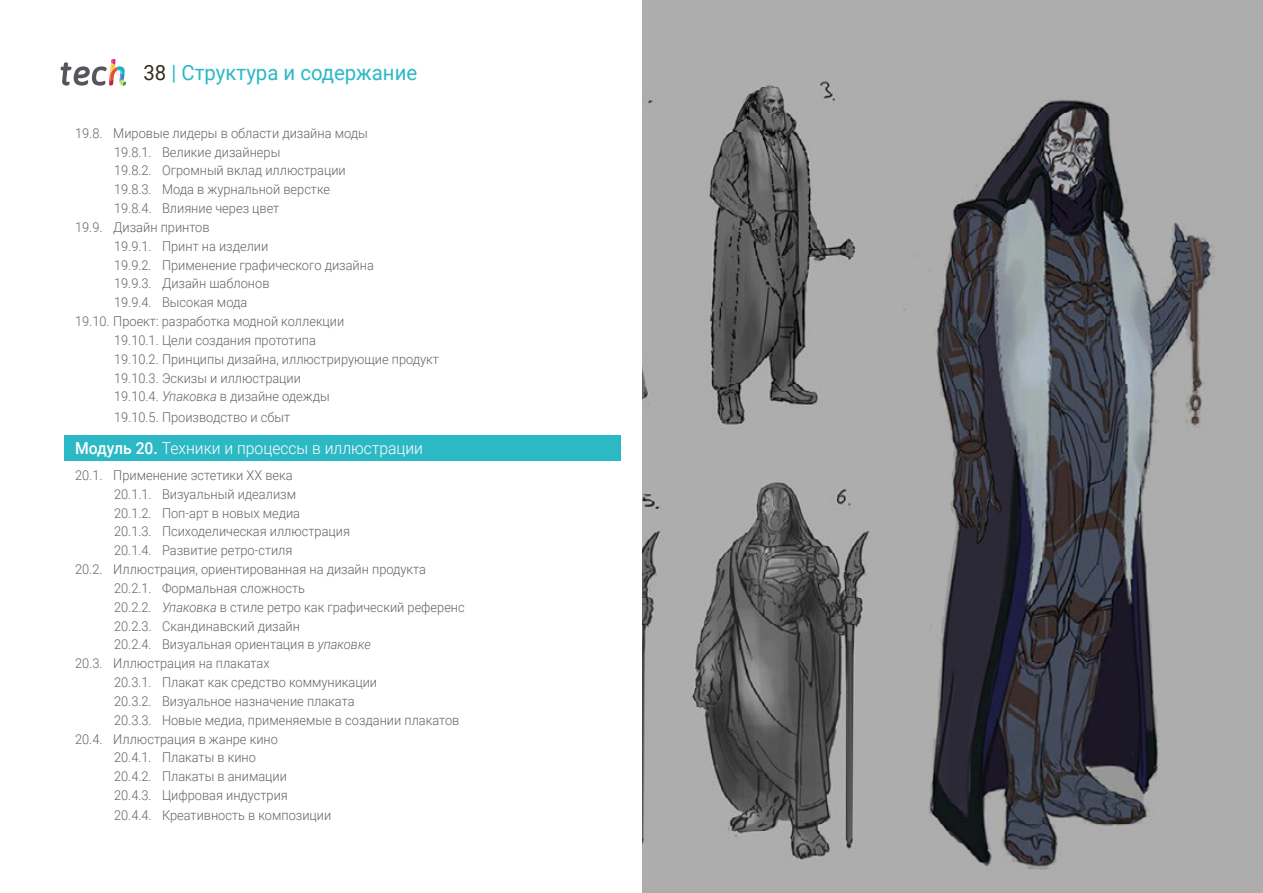
<style>
.page{position:relative;width:1263px;height:893px;background:#fff}
.page>*{position:absolute;margin:0;border:0;box-sizing:border-box;transform-origin:0 0}
.t1{font:21px "Roboto";color:#2db8c5}
.t2{font:300 16.5px "Roboto";color:#fff;scale:.95 1}
.t3{font:300 13.5px "Roboto";color:#61646a;scale:.95 1}
.s1{color:#312e20}
.s2{font-style:italic}
.s3{font-weight:500}
</style>
<div class="page">
<div style="left:64px;top:436px;width:557px;height:25px;background:#2db8c5"></div>
<svg style="left:61px;top:59px;width:65px;height:27px"></svg>
<img style="left:642px;top:0;width:621px;height:893px">
<h1 class="t1" style="left:144px;top:57px;width:275px"><span class="s1">38</span> | Структура и содержание</h1>
<p class="t3" style="left:75px;top:123px;width:310px">19.8. Мировые лидеры в области дизайна моды</p>
<p class="t3" style="left:114px;top:142px;width:176px">19.8.1. Великие дизайнеры</p>
<p class="t3" style="left:114px;top:161px;width:245px">19.8.2. Огромный вклад иллюстрации</p>
<p class="t3" style="left:114px;top:180px;width:229px">19.8.3. Мода в журнальной верстке</p>
<p class="t3" style="left:114px;top:199px;width:176px">19.8.4. Влияние через цвет</p>
<p class="t3" style="left:75px;top:218px;width:143px">19.9. Дизайн принтов</p>
<p class="t3" style="left:114px;top:236px;width:164px">19.9.1. Принт на изделии</p>
<p class="t3" style="left:114px;top:255px;width:275px">19.9.2. Применение графического дизайна</p>
<p class="t3" style="left:114px;top:274px;width:165px">19.9.3. Дизайн шаблонов</p>
<p class="t3" style="left:114px;top:293px;width:142px">19.9.4. Высокая мода</p>
<p class="t3" style="left:75px;top:312px;width:285px">19.10. Проект: разработка модной коллекции</p>
<p class="t3" style="left:114px;top:331px;width:214px">19.10.1. Цели создания прототипа</p>
<p class="t3" style="left:114px;top:349px;width:344px">19.10.2. Принципы дизайна, иллюстрирующие продукт</p>
<p class="t3" style="left:114px;top:368px;width:198px">19.10.3. Эскизы и иллюстрации</p>
<p class="t3" style="left:114px;top:387px;width:229px">19.10.4. <span class="s2">Упаковка</span> в дизайне одежды</p>
<p class="t3" style="left:114px;top:407px;width:187px">19.10.5. Производство и сбыт</p>
<p class="t2" style="left:75px;top:437px;width:368px"><span class="s3">Модуль 20.</span> Техники и процессы в иллюстрации</p>
<p class="t3" style="left:75px;top:466px;width:231px">20.1. Применение эстетики XX века</p>
<p class="t3" style="left:114px;top:484px;width:193px">20.1.1. Визуальный идеализм</p>
<p class="t3" style="left:114px;top:503px;width:197px">20.1.2. Поп-арт в новых медиа</p>
<p class="t3" style="left:114px;top:522px;width:250px">20.1.3. Психоделическая иллюстрация</p>
<p class="t3" style="left:114px;top:541px;width:189px">20.1.4. Развитие ретро-стиля</p>
<p class="t3" style="left:75px;top:560px;width:371px">20.2. Иллюстрация, ориентированная на дизайн продукта</p>
<p class="t3" style="left:114px;top:579px;width:203px">20.2.1. Формальная сложность</p>
<p class="t3" style="left:114px;top:597px;width:371px">20.2.2. <span class="s2">Упаковка</span> в стиле ретро как графический референс</p>
<p class="t3" style="left:114px;top:616px;width:197px">20.2.3. Скандинавский дизайн</p>
<p class="t3" style="left:114px;top:635px;width:272px">20.2.4. Визуальная ориентация в <span class="s2">упаковке</span></p>
<p class="t3" style="left:75px;top:654px;width:206px">20.3. Иллюстрация на плакатах</p>
<p class="t3" style="left:114px;top:673px;width:278px">20.3.1. Плакат как средство коммуникации</p>
<p class="t3" style="left:114px;top:692px;width:255px">20.3.2. Визуальное назначение плаката</p>
<p class="t3" style="left:114px;top:710px;width:365px">20.3.3. Новые медиа, применяемые в создании плакатов</p>
<p class="t3" style="left:75px;top:729px;width:215px">20.4. Иллюстрация в жанре кино</p>
<p class="t3" style="left:114px;top:748px;width:151px">20.4.1. Плакаты в кино</p>
<p class="t3" style="left:114px;top:767px;width:184px">20.4.2. Плакаты в анимации</p>
<p class="t3" style="left:114px;top:786px;width:184px">20.4.3. Цифровая индустрия</p>
<p class="t3" style="left:114px;top:806px;width:230px">20.4.4. Креативность в композиции</p>
</div>
